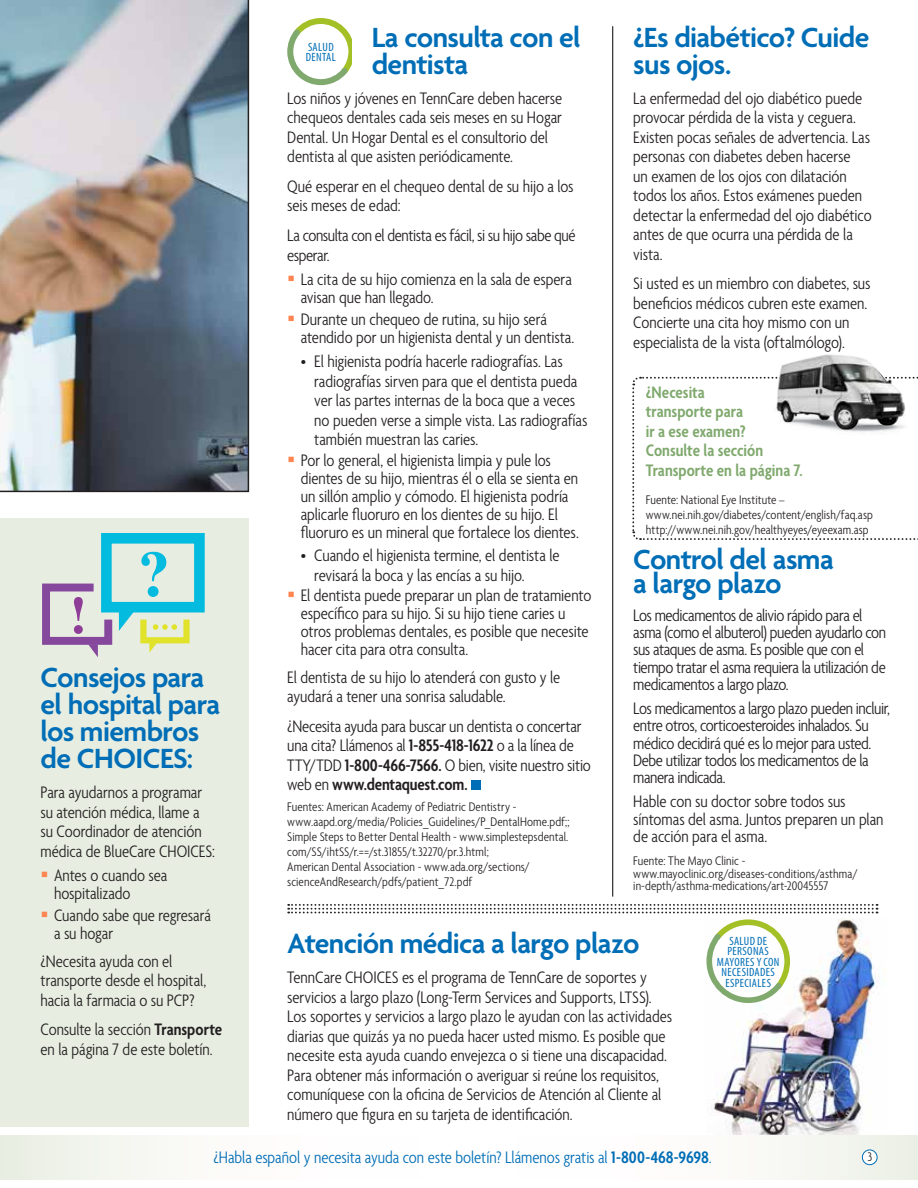
<style>
.page{position:relative;width:918px;height:1188px;background:#fff}
.page>*{position:absolute;margin:0;border:0;box-sizing:border-box;transform-origin:0 0}
.t1{font:600 30px/27px "Agenda";letter-spacing:-.02em;color:#006eb6}
.t2{font:300 condensed 18px/19.5px "Agenda";letter-spacing:-.005em;color:#231f20}
.t3{font:300 condensed 18px/17.2px "Agenda";letter-spacing:-.025em;color:#231f20}
.t4{font:600 condensed 18px/19.5px "Agenda";color:#80a96e}
.t5{font:300 condensed 18px "Agenda";letter-spacing:-.005em;color:#006eb6}
.t6{font:300 condensed 13.5px/15px "Agenda";letter-spacing:.01em;color:#231f20}
.t7{font:condensed 12px/10.5px "Myriad Pro";letter-spacing:.03em;color:#006eb6}
.s1{font-weight:600}
</style>
<div class="page">
<img style="left:0;top:0;width:249px;height:492px">
<img style="left:713px;top:969px;width:174px;height:166px">
<div style="left:471px;top:781px;width:9px;height:9px;background:#006eb6"></div>
<svg style="left:287px;top:18px;width:65px;height:68px"></svg>
<div style="left:0;top:519px;width:248px;height:608px;background:#e7ede1"></div>
<div style="left:101px;top:533px;width:104px;height:80px;border:11px solid #02bbdf"></div>
<svg style="left:140px;top:619px;width:50px;height:34px"></svg>
<svg style="left:42px;top:582px;width:92px;height:75px"></svg>
<svg style="left:141px;top:552px;width:25px;height:45px"></svg>
<svg style="left:632px;top:376px;width:286px;height:164px"></svg>
<img style="left:773px;top:354px;width:135px;height:80px">
<hr style="left:612px;top:26px;width:1px;height:871px;background:#000">
<svg style="left:288px;top:904px;width:590px;height:101px"></svg>
<svg style="left:0;top:1135px;width:918px;height:44px"></svg>
<div style="left:862px;top:1150px;width:15px;height:15px;background:#fff;border-radius:50%"></div>
<div style="left:862px;top:1150px;width:16px;height:15px;border:1px solid #006eb6;border-radius:50%"></div>
<h1 class="t1" style="left:40px;top:666px;width:181px">Consejos para el hospital para los miembros de CHOICES:</h1>
<p class="t2" style="left:40px;top:784px;width:176px">Para ayudarnos a programar su atención médica, llame a su Coordinador de atención médica de BlueCare CHOICES:</p>
<p class="t2" style="left:54px;top:868px;width:115px;line-height:18px">Antes o cuando sea hospitalizado</p>
<p class="t2" style="left:54px;top:908px;width:159px;line-height:18px">Cuando sabe que regresará a su hogar</p>
<p class="t2" style="left:40px;top:952px;width:167px">¿Necesita ayuda con el transporte desde el hospital, hacia la farmacia o su PCP?</p>
<p class="t2" style="left:40px;top:1021px;width:183px">Consulte la sección <span class="s1">Transporte </span>en la página 7 de este boletín.</p>
<h1 class="t1" style="left:372px;top:26px;width:211px">La consulta con el dentista</h1>
<p class="t2" style="left:287px;top:89px;width:276px">Los niños y jóvenes en TennCare deben hacerse chequeos dentales cada seis meses en su Hogar Dental. Un Hogar Dental es el consultorio del dentista al que asisten periódicamente.</p>
<p class="t2" style="left:287px;top:178px;width:288px">Qué esperar en el chequeo dental de su hijo a los seis meses de edad:</p>
<p class="t3" style="left:287px;top:227px;width:290px;line-height:19.5px">La consulta con el dentista es fácil, si su hijo sabe qué esperar.</p>
<p class="t2" style="left:301px;top:272px;width:273px;line-height:18px">La cita de su hijo comienza en la sala de espera avisan que han llegado.</p>
<p class="t2" style="left:301px;top:312px;width:275px;line-height:18px">Durante un chequeo de rutina, su hijo será atendido por un higienista dental y un dentista.</p>
<p class="t2" style="left:301px;top:353px;width:264px">• El higienista podría hacerle radiografías. Las</p>
<p class="t2" style="left:314px;top:372px;width:264px">radiografías sirven para que el dentista pueda</p>
<p class="t2" style="left:314px;top:392px;width:262px">ver las partes internas de la boca que a veces</p>
<p class="t2" style="left:314px;top:411px;width:275px">no pueden verse a simple vista. Las radiografías</p>
<p class="t2" style="left:314px;top:431px;width:165px">también muestran las caries.</p>
<p class="t2" style="left:301px;top:451px;width:252px">Por lo general, el higienista limpia y pule los</p>
<p class="t2" style="left:301px;top:470px;width:280px;line-height:18px">dientes de su hijo, mientras él o ella se sienta en un sillón amplio y cómodo. El higienista podría aplicarle fluoruro en los dientes de su hijo. El fluoruro es un mineral que fortalece los dientes.</p>
<p class="t2" style="left:301px;top:547px;width:260px">• Cuando el higienista termine, el dentista le</p>
<p class="t2" style="left:314px;top:566px;width:212px">revisará la boca y las encías a su hijo.</p>
<p class="t2" style="left:301px;top:587px;width:292px">El dentista puede preparar un plan de tratamiento</p>
<p class="t2" style="left:301px;top:606px;width:289px;line-height:18px">específico para su hijo. Si su hijo tiene caries u otros problemas dentales, es posible que necesite hacer cita para otra consulta.</p>
<p class="t2" style="left:287px;top:668px;width:275px">El dentista de su hijo lo atenderá con gusto y le ayudará a tener una sonrisa saludable.</p>
<p class="t2" style="left:287px;top:717px;width:305px">¿Necesita ayuda para buscar un dentista o concertar una cita? Llámenos al <span class="s1">1-855-418-1622</span> o a la línea de TTY/TDD <span class="s1">1-800-466-7566.</span> O bien, visite nuestro sitio web en <span class="s1">www.dentaquest.com.</span></p>
<p class="t7" style="left:306px;top:41px;width:31px">SALUD<br>DENTAL</p>
<p class="t6" style="left:287px;top:800px;width:284px">Fuentes: American Academy of Pediatric Dentistry - www.aapd.org/media/Policies_Guidelines/P_DentalHome.pdf;; Simple Steps to Better Dental Health - www.simplestepsdental. com/SS/ihtSS/r.==/st.31855/t.32270/pr.3.html;<br>American Dental Association - www.ada.org/sections/ scienceAndResearch/pdfs/patient_72.pdf</p>
<h1 class="t1" style="left:633px;top:26px;width:238px">¿Es diabético? Cuide sus ojos.</h1>
<p class="t2" style="left:633px;top:89px;width:240px">La enfermedad del ojo diabético puede provocar pérdida de la vista y ceguera.<br>Existen pocas señales de advertencia. Las personas con diabetes deben hacerse<br>un examen de los ojos con dilatación todos los años. Estos exámenes pueden detectar la enfermedad del ojo diabético antes de que ocurra una pérdida de la vista.</p>
<p class="t2" style="left:633px;top:275px;width:239px">Si usted es un miembro con diabetes, sus beneficios médicos cubren este examen.<br>Concierte una cita hoy mismo con un especialista de la vista (oftalmólogo).</p>
<p class="t4" style="left:646px;top:383px;width:158px">¿Necesita<br>transporte para<br>ir a ese examen?<br>Consulte la sección<br>Transporte en la página 7.</p>
<p class="t6" style="left:646px;top:493px;width:229px">Fuente: National Eye Institute – www.nei.nih.gov/diabetes/content/english/faq.asp http://www.nei.nih.gov/healthyeyes/eyeexam.asp</p>
<h1 class="t1" style="left:633px;top:548px;width:202px;line-height:24.8px">Control del asma a largo plazo</h1>
<p class="t3" style="left:633px;top:608px;width:254px">Los medicamentos de alivio rápido para el asma (como el albuterol) pueden ayudarlo con sus ataques de asma. Es posible que con el tiempo tratar el asma requiera la utilización de medicamentos a largo plazo.</p>
<p class="t3" style="left:633px;top:701px;width:258px">Los medicamentos a largo plazo pueden incluir, entre otros, corticoesteroides inhalados. Su médico decidirá qué es lo mejor para usted.<br>Debe utilizar todos los medicamentos de la manera indicada.</p>
<p class="t2" style="left:633px;top:794px;width:252px;line-height:17.2px">Hable con su doctor sobre todos sus síntomas del asma. Juntos preparen un plan de acción para el asma.</p>
<p class="t6" style="left:633px;top:855px;width:226px;line-height:12.8px">Fuente: The Mayo Clinic - www.mayoclinic.org/diseases-conditions/asthma/ in-depth/asthma-medications/art-20045557</p>
<h1 class="t1" style="left:287px;top:932px;width:354px">Atención médica a largo plazo</h1>
<p class="t2" style="left:287px;top:969px;width:386px">TennCare CHOICES es el programa de TennCare de soportes y servicios a largo plazo (Long-Term Services and Supports, LTSS).<br>Los soportes y servicios a largo plazo le ayudan con las actividades diarias que quizás ya no pueda hacer usted mismo. Es posible que necesite esta ayuda cuando envejezca o si tiene una discapacidad.<br>Para obtener más información o averiguar si reúne los requisitos, comuníquese con la oficina de Servicios de Atención al Cliente al número que figura en su tarjeta de identificación.</p>
<p class="t7" style="left:717px;top:935px;width:64px;text-align:center">SALUD DE<br>PERSONAS<br>MAYORES Y CON<br>NECESIDADES<br>ESPECIALES</p>
<p class="t6" style="left:867px;top:1144px;width:6px">3</p>
<p class="t5" style="left:213px;top:1148px;width:500px">¿Habla español y necesita ayuda con este boletín? Llámenos gratis al <span class="s1">1-800-468-9698</span>.</p>
<p class="t6" style="left:867px;top:1150px;width:6px">3</p>
</div>
